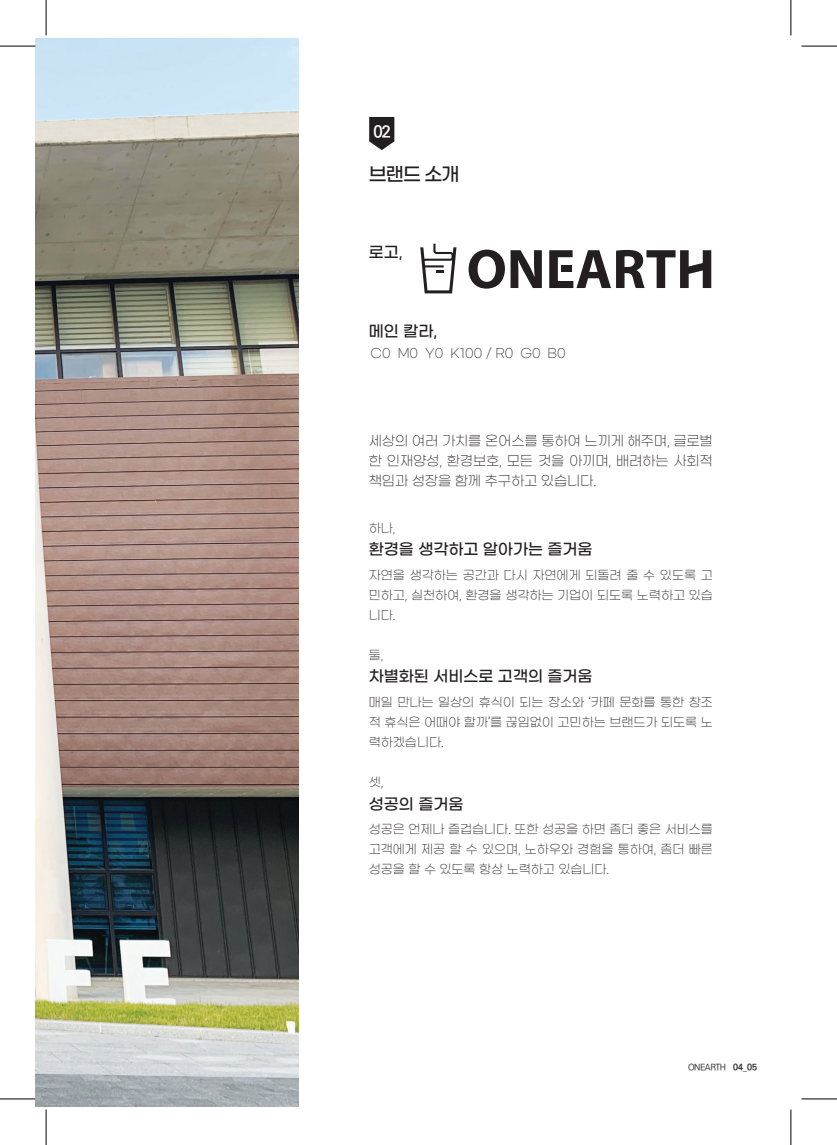
<style>
.page{position:relative;width:837px;height:1145px;background:#fff}
.page>*{position:absolute;margin:0;border:0;box-sizing:border-box;transform-origin:0 0}
.t1{font:500 18.75px "Gmarket Sans";color:#231f20}
.t2{font:700 16.25px "Ko Pub Dotum";color:#fff}
.t3{font:500 15.62px "Gmarket Sans";color:#231f20}
.t4{font:300 13.75px/20px "Gmarket Sans";letter-spacing:-.01em;color:#231f20;text-align:justify}
.t5{font:300 12.5px/20px "Gmarket Sans";color:#231f20;text-align:justify}
.t6{font:500 8.75px "Ko Pub Dotum";letter-spacing:-.05em;color:#231f20}
.s1{font-weight:700}
.s2{font-weight:300}
</style>
<div class="page">
<img style="left:35px;top:39px;width:264px;height:1067px">
<svg style="left:420px;top:244px;width:36px;height:49px"></svg>
<svg style="left:468px;top:249px;width:36px;height:40px"></svg>
<svg style="left:510px;top:250px;width:31px;height:38px"></svg>
<svg style="left:549px;top:250px;width:162px;height:38px"></svg>
<svg style="left:369px;top:117px;width:25px;height:33px"></svg>
<hr style="left:0;top:46px;width:35px;height:1px;background:#000">
<hr style="left:801px;top:46px;width:35px;height:1px;background:#000">
<hr style="left:0;top:1098px;width:35px;height:1px;background:#000">
<hr style="left:801px;top:1098px;width:35px;height:1px;background:#000">
<hr style="left:46px;top:0;width:1px;height:35px;background:#000">
<hr style="left:46px;top:1109px;width:1px;height:35px;background:#000">
<hr style="left:790px;top:0;width:1px;height:35px;background:#000">
<hr style="left:790px;top:1109px;width:1px;height:35px;background:#000">
<h2 class="t2" style="left:373px;top:123px;width:19px">02</h2>
<h1 class="t1" style="left:369px;top:164px;width:92px">브랜드 소개</h1>
<p class="t3" style="left:369px;top:244px;width:35px">로고,</p>
<p class="t3" style="left:369px;top:323px;width:70px">메인 칼라,</p>
<p class="t5" style="left:370px;top:344px;width:197px">C0 M0 Y0 K100 / R0 G0 B0</p>
<p class="t4" style="left:369px;top:432px;width:345px">세상의 여러 가치를 온어스를 통하여 느끼게 해주며, 글로벌 한 인재양성, 환경보호, 모든 것을 아끼며, 배려하는 사회적 책임과 성장을 함께 추구하고 있습니다.</p>
<p class="t5" style="left:369px;top:518px;width:28px">하나,</p>
<p class="t3" style="left:369px;top:541px;width:225px">환경을 생각하고 알아가는 즐거움</p>
<p class="t5" style="left:369px;top:565px;width:345px">자연을 생각하는 공간과 다시 자연에게 되돌려 줄 수 있도록 고 민하고, 실천하여, 환경을 생각하는 기업이 되도록 노력하고 있습 니다.</p>
<p class="t5" style="left:369px;top:645px;width:16px">둘,</p>
<p class="t3" style="left:369px;top:668px;width:225px">차별화된 서비스로 고객의 즐거움</p>
<p class="t5" style="left:369px;top:693px;width:345px">매일 만나는 일상의 휴식이 되는 장소와 ‘카페 문화를 통한 창조 적 휴식은 어때야 할까’를 끊임없이 고민하는 브랜드가 되도록 노 력하겠습니다.</p>
<p class="t5" style="left:369px;top:773px;width:16px">셋,</p>
<p class="t3" style="left:369px;top:795px;width:96px">성공의 즐거움</p>
<p class="t5" style="left:369px;top:820px;width:345px">성공은 언제나 즐겁습니다. 또한 성공을 하면 좀더 좋은 서비스를 고객에게 제공 할 수 있으며, 노하우와 경험을 통하여, 좀더 빠른 성공을 할 수 있도록 항상 노력하고 있습니다.</p>
<p class="t6" style="left:687px;top:1063px;width:70px">ONEARTH <span class="s1">04</span><span class="s2">_</span><span class="s1">05</span></p>
</div>
